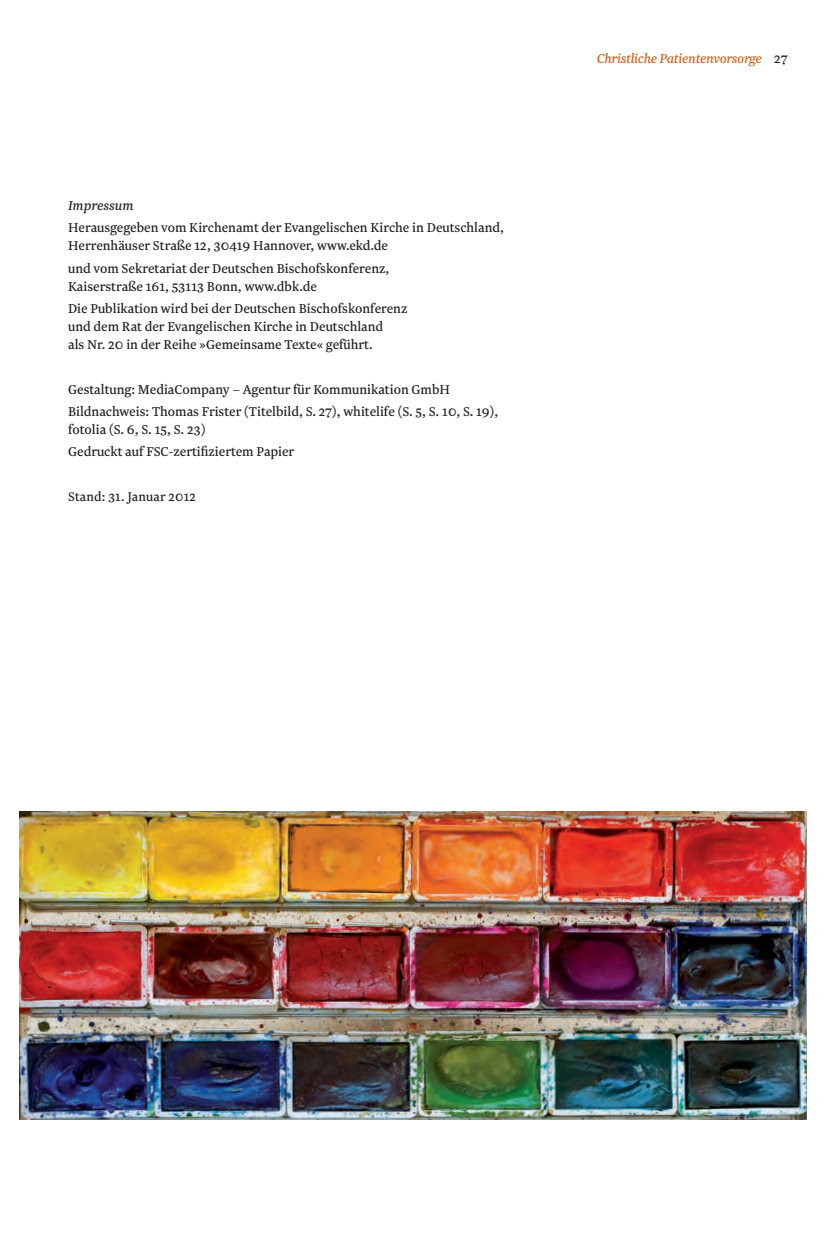
<style>
.page{position:relative;width:830px;height:1234px;background:#fff}
.page>*{position:absolute;margin:0;border:0;box-sizing:border-box;transform-origin:0 0}
.t1{font:15px/18px "Newzald";color:#231f20}
.t2{font:italic 15px "Newzald";letter-spacing:-.02em;color:#d2601a}
.t3{font:italic 15px "Newzald";color:#231f20}
.t4{font:14.7px "Newzald";letter-spacing:.01em;color:#231f20}
.s1{font-style:normal;color:#231f20}
</style>
<div class="page">
<img style="left:19px;top:811px;width:787px;height:308px">
<p class="t3" style="left:68px;top:196px;width:67px">Impressum</p>
<p class="t1" style="left:68px;top:220px;width:437px">Herausgegeben vom Kirchenamt der Evangelischen Kirche in Deutschland,<br>Herrenhäuser Straße 12, 30419 Hannover, www.ekd.de</p>
<p class="t1" style="left:68px;top:260px;width:323px">und vom Sekretariat der Deutschen Bischofskonferenz,<br>Kaiserstraße 161, 53113 Bonn, www.dbk.de</p>
<p class="t1" style="left:68px;top:300px;width:341px">Die Publikation wird bei der Deutschen Bischofskonferenz und dem Rat der Evangelischen Kirche in Deutschland<br>als Nr. 20 in der Reihe »Gemeinsame Texte« geführt.</p>
<p class="t1" style="left:68px;top:379px;width:431px;line-height:22.2px">Gestaltung: MediaCompany – Agentur für Kommunikation GmbH<br>Bildnachweis: Thomas Frister (Titelbild, S. 27), whitelife (S. 5, S. 10, S. 19),</p>
<p class="t1" style="left:68px;top:419px;width:227px;line-height:22.2px">fotolia (S. 6, S. 15, S. 23)<br>Gedruckt auf FSC-zertifiziertem Papier</p>
<p class="t4" style="left:68px;top:490px;width:129px">Stand: 31. Januar 2012</p>
<p class="t2" style="left:596px;top:49px;width:192px">Christliche Patientenvorsorge <span class="s1">27</span></p>
</div>
